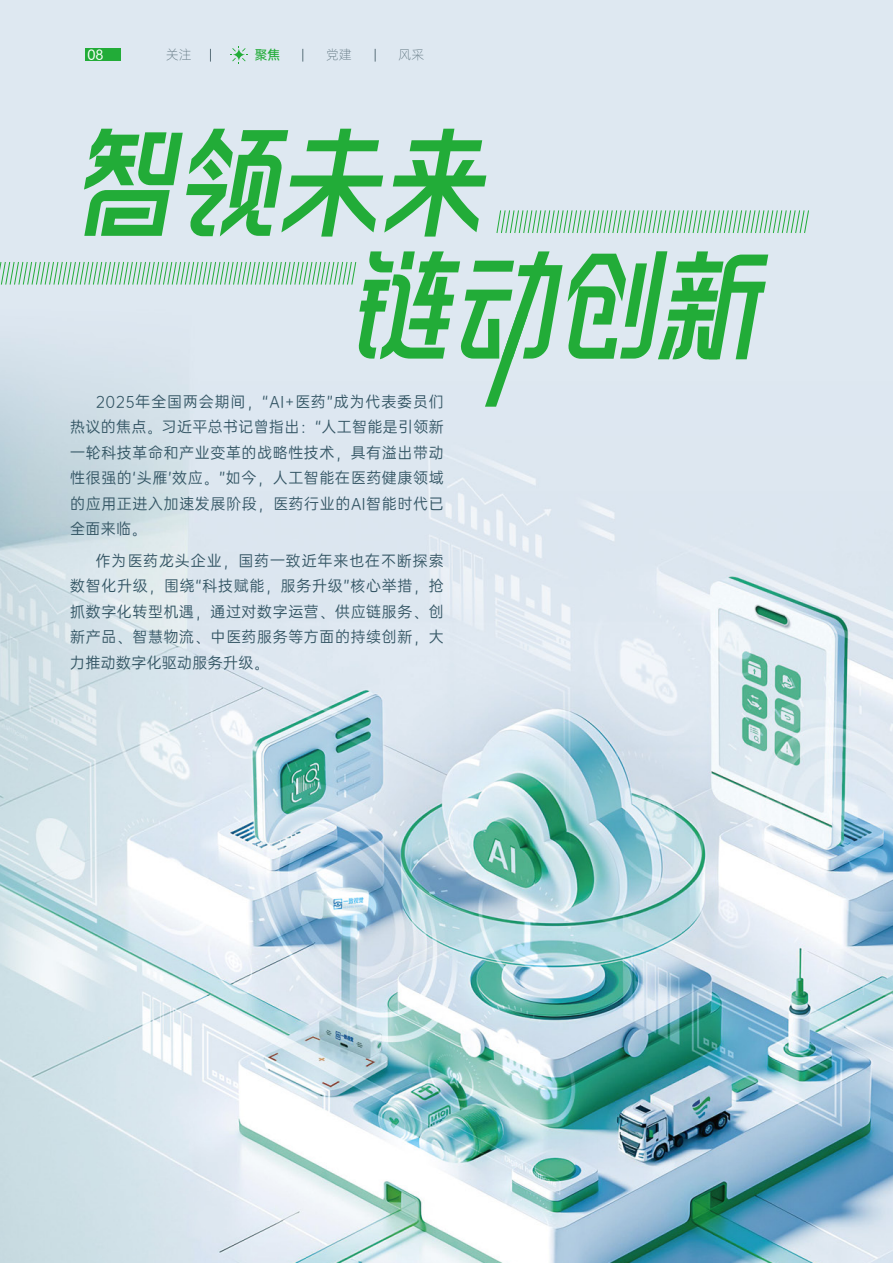
<style>
.page{position:relative;width:893px;height:1263px;background:#fff}
.page>*{position:absolute;margin:0;border:0;box-sizing:border-box;transform-origin:0 0}
.t1{font:15px/25.5px "OPPO Sans R";letter-spacing:.04em;color:#325463;text-align:justify}
.t2{font:12.75px "OPPO Sans L";color:#5a707b}
.t3{font:12.75px "OPPO Sans M";color:#fff}
.t4{font:12.75px "OPPO Sans M";color:#22ac38}
</style>
<div class="page">
<img style="left:0;top:0;width:893px;height:1263px">
<div style="left:85px;top:48px;width:35px;height:13px;background:#22ac38"></div>
<svg style="left:210px;top:49px;width:1px;height:13px"></svg>
<svg style="left:303px;top:49px;width:1px;height:13px"></svg>
<svg style="left:375px;top:49px;width:1px;height:13px"></svg>
<svg style="left:230px;top:46px;width:18px;height:18px"></svg>
<svg style="left:84px;top:129px;width:402px;height:108px;background:#8acd9e"></svg>
<svg style="left:496px;top:210px;width:313px;height:24px;background:#b5dac9"></svg>
<svg style="left:0;top:251px;width:768px;height:156px;background:#b8dbcc"></svg>
<p class="t3" style="left:88px;top:44px;width:18px">08</p>
<p class="t2" style="left:166px;top:45px;width:27px">关注</p>
<p class="t4" style="left:255px;top:44px;width:27px">聚焦</p>
<p class="t2" style="left:326px;top:45px;width:27px">党建</p>
<p class="t2" style="left:399px;top:45px;width:27px">风采</p>
<p class="t1" style="left:70px;top:388px;width:375px;text-indent:26px">2025年全国两会期间，“AI+医药”成为代表委员们热议的焦点。习近平总书记曾指出：“人工智能是引领新一轮科技革命和产业变革的战略性技术，具有溢出带动性很强的‘头雁’效应。”如今，人工智能在医药健康领域的应用正进入加速发展阶段，医药行业的AI智能时代已全面来临。</p>
<p class="t1" style="left:70px;top:547px;width:375px;text-indent:26px">作为医药龙头企业，国药一致近年来也在不断探索数智化升级，围绕“科技赋能，服务升级”核心举措，抢抓数字化转型机遇，通过对数字运营、供应链服务、创新产品、智慧物流、中医药服务等方面的持续创新，大力推动数字化驱动服务升级。</p>
</div>
